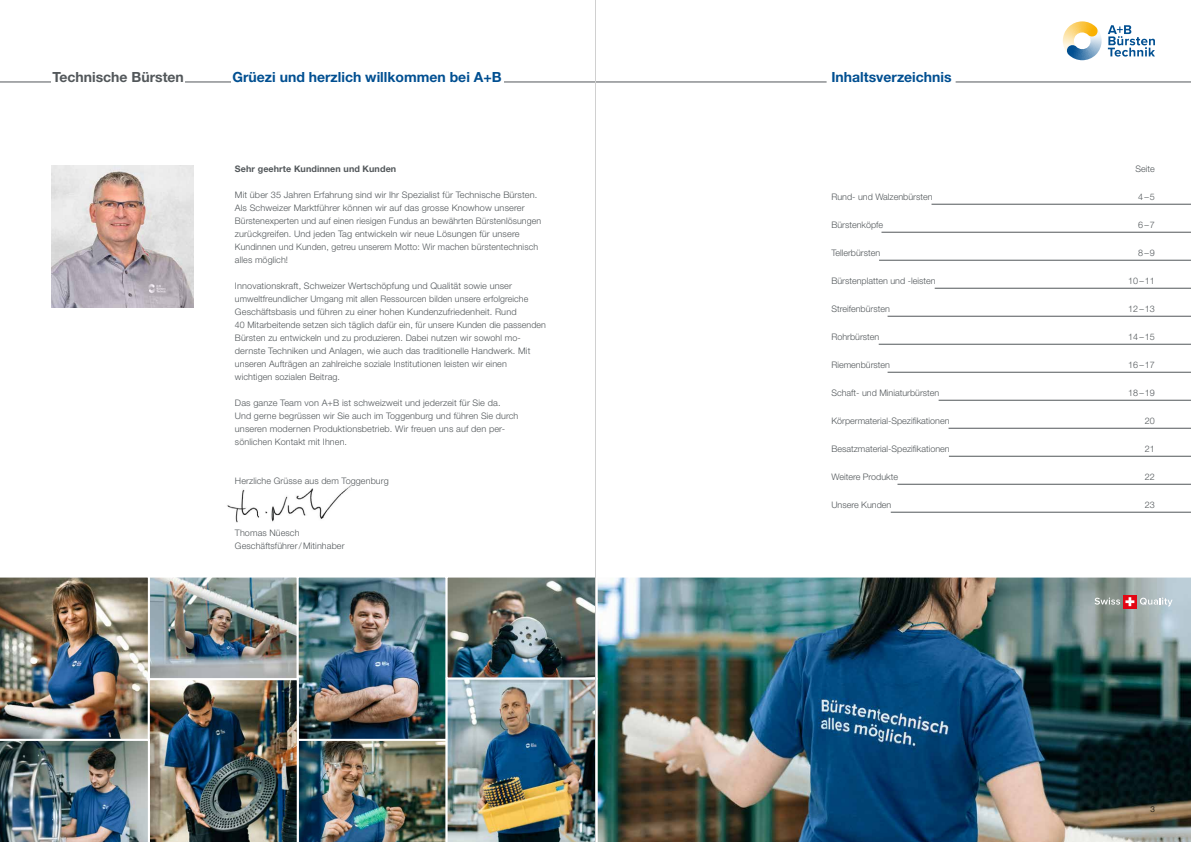
<style>
.page{position:relative;width:1191px;height:842px;background:#fff}
.page>*{position:absolute;margin:0;border:0;box-sizing:border-box;transform-origin:0 0}
.t1{font:700 14px "Helvetica Neue LT Std";color:#004f91}
.t2{font:700 14px "Helvetica Neue LT Std";color:#52575a}
.t3{font:300 9px/13px "Helvetica Neue LT Std";letter-spacing:.01em;color:#52575a}
.t4{font:700 9px "Helvetica Neue LT Std";letter-spacing:.01em;color:#52575a}
.t5{font:300 8px "Helvetica Neue LT Std";color:#000}
</style>
<div class="page">
<img style="left:597px;top:577px;width:594px;height:265px">
<hr style="left:955px;top:82px;width:236px;height:1px;background:#52575a">
<hr style="left:0;top:82px;width:826px;height:1px;background:#52575a">
<div style="left:231px;top:64px;width:272px;height:35px;background:#fff"></div>
<hr style="left:931px;top:204px;width:260px;height:1px;background:#52575a">
<hr style="left:881px;top:232px;width:310px;height:1px;background:#52575a">
<hr style="left:879px;top:260px;width:312px;height:1px;background:#52575a">
<hr style="left:934px;top:288px;width:257px;height:1px;background:#52575a">
<hr style="left:887px;top:316px;width:304px;height:1px;background:#52575a">
<hr style="left:878px;top:344px;width:313px;height:1px;background:#52575a">
<hr style="left:887px;top:372px;width:304px;height:1px;background:#52575a">
<hr style="left:938px;top:400px;width:253px;height:1px;background:#52575a">
<hr style="left:948px;top:428px;width:243px;height:1px;background:#52575a">
<hr style="left:949px;top:456px;width:242px;height:1px;background:#52575a">
<hr style="left:897px;top:484px;width:294px;height:1px;background:#52575a">
<div style="left:51px;top:60px;width:134px;height:35px;background:#fff"></div>
<hr style="left:890px;top:512px;width:301px;height:1px;background:#52575a">
<img style="left:227px;top:485px;width:124px;height:38px">
<img style="left:51px;top:165px;width:142px;height:142px">
<img style="left:0;top:577px;width:595px;height:265px">
<svg style="left:1063px;top:21px;width:92px;height:39px"></svg>
<div style="left:1123px;top:595px;width:13px;height:13px;background:#e30613"></div>
<svg style="left:1094px;top:597px;width:78px;height:9px"></svg>
<hr style="left:595px;top:0;width:1px;height:842px;background:#d0d0d0">
<h1 class="t2" style="left:52px;top:68px;width:133px">Technische Bürsten</h1>
<h1 class="t1" style="left:232px;top:68px;width:271px">Grüezi und herzlich willkommen bei A+B</h1>
<p class="t4" style="left:235px;top:163px;width:163px">Sehr geehrte Kundinnen und Kunden</p>
<p class="t3" style="left:235px;top:188px;width:308px">Mit über 35 Jahren Erfahrung sind wir Ihr Spezialist für Technische Bürsten.<br>Als Schweizer Marktführer können wir auf das grosse Knowhow unserer Bürstenexperten und auf einen riesigen Fundus an bewährten Bürstenlösungen zurückgreifen. Und jeden Tag entwickeln wir neue Lösungen für unsere Kundinnen und Kunden, getreu unserem Motto: Wir machen bürstentechnisch alles möglich!</p>
<p class="t3" style="left:235px;top:279px;width:312px">Innovationskraft, Schweizer Wertschöpfung und Qualität sowie unser umweltfreundlicher Umgang mit allen Ressourcen bilden unsere erfolgreiche Geschäftsbasis und führen zu einer hohen Kundenzufriedenheit. Rund<br>40 Mitarbeitende setzen sich täglich dafür ein, für unsere Kunden die passenden Bürsten zu entwickeln und zu produzieren. Dabei nutzen wir sowohl mo&shy;dernste Techniken und Anlagen, wie auch das traditionelle Handwerk. Mit unseren Aufträgen an zahlreiche soziale Institutionen leisten wir einen wichtigen sozialen Beitrag.</p>
<p class="t3" style="left:235px;top:396px;width:285px">Das ganze Team von A+B ist schweizweit und jederzeit für Sie da.<br>Und gerne begrüssen wir Sie auch im Toggenburg und führen Sie durch unseren modernen Produktionsbetrieb. Wir freuen uns auf den per&shy;sönlichen Kontakt mit Ihnen.</p>
<p class="t3" style="left:235px;top:474px;width:155px">Herzliche Grüsse aus dem Toggenburg</p>
<p class="t3" style="left:235px;top:526px;width:111px">Thomas Nüesch<br>Geschäftsführer/ Mitinhaber</p>
<h1 class="t1" style="left:831px;top:69px;width:122px">Inhaltsverzeichnis</h1>
<p class="t3" style="left:1135px;top:162px;width:21px">Seite</p>
<p class="t3" style="left:831px;top:190px;width:103px">Rund- und Walzenbürsten</p>
<p class="t3" style="left:1138px;top:190px;width:18px">4–5</p>
<p class="t3" style="left:831px;top:218px;width:53px">Bürstenköpfe</p>
<p class="t3" style="left:1138px;top:218px;width:18px">6–7</p>
<p class="t3" style="left:831px;top:246px;width:50px">Tellerbürsten</p>
<p class="t3" style="left:1138px;top:246px;width:18px">8–9</p>
<p class="t3" style="left:831px;top:274px;width:106px">Bürstenplatten und -leisten</p>
<p class="t3" style="left:1128px;top:274px;width:28px">10–11</p>
<p class="t3" style="left:831px;top:302px;width:60px">Streifenbürsten</p>
<p class="t3" style="left:1128px;top:302px;width:28px">12–13</p>
<p class="t3" style="left:831px;top:330px;width:50px">Rohrbürsten</p>
<p class="t3" style="left:1128px;top:330px;width:28px">14–15</p>
<p class="t3" style="left:831px;top:358px;width:60px">Riemenbürsten</p>
<p class="t3" style="left:1128px;top:358px;width:28px">16–17</p>
<p class="t3" style="left:831px;top:386px;width:109px">Schaft- und Miniaturbürsten</p>
<p class="t3" style="left:1128px;top:386px;width:28px">18–19</p>
<p class="t3" style="left:831px;top:414px;width:120px">Körpermaterial-Spezifikationen</p>
<p class="t3" style="left:1145px;top:414px;width:12px">20</p>
<p class="t3" style="left:831px;top:442px;width:120px">Besatzmaterial-Spezifikationen</p>
<p class="t3" style="left:1145px;top:442px;width:12px">21</p>
<p class="t3" style="left:831px;top:470px;width:68px">Weitere Produkte</p>
<p class="t3" style="left:1145px;top:470px;width:12px">22</p>
<p class="t3" style="left:831px;top:498px;width:62px">Unsere Kunden</p>
<p class="t3" style="left:1145px;top:498px;width:12px">23</p>
<p class="t5" style="left:1150px;top:804px;width:6px">3</p>
</div>
